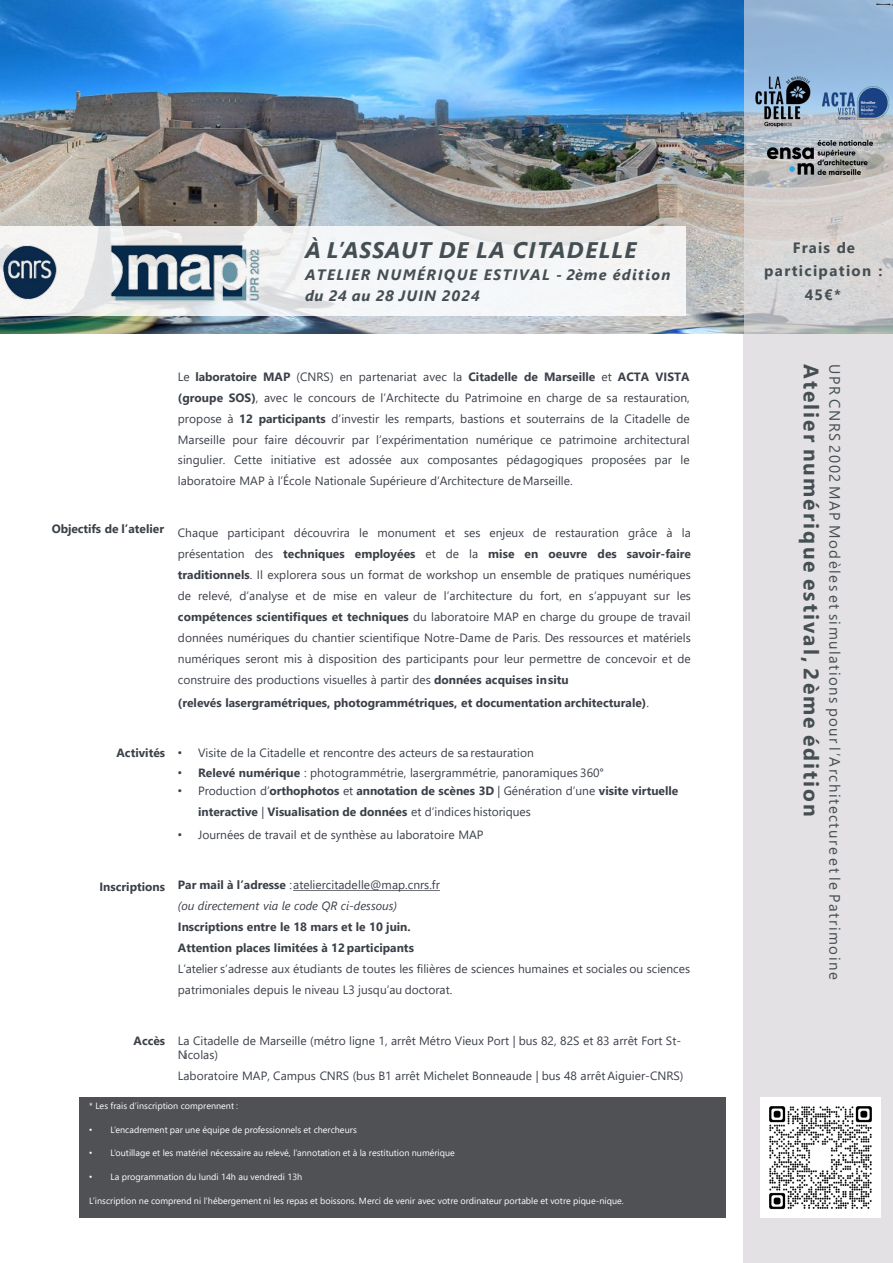
<style>
.page{position:relative;width:893px;height:1263px;background:#fff}
.page>*{position:absolute;margin:0;border:0;box-sizing:border-box;transform-origin:0 0}
.t1{font:italic 700 22.5px "Segoe UI";letter-spacing:.06em;color:#454e52}
.t2{font:700 21px "Segoe UI";letter-spacing:.1em;color:#454e52}
.t3{font:18px "Tempus Sans ITC";color:#231f20}
.t4{font:15px "Segoe UI";letter-spacing:.1em;color:#454e52}
.t5{font:italic 700 15px/20.7px "Segoe UI";letter-spacing:.09em;color:#454e52}
.t6{font:700 15px/23.4px "Segoe UI";letter-spacing:.085em;color:#454e52;text-align:center}
.t7{font:12px/21px "Segoe UI";color:#3b4048;text-align:justify}
.t8{font:700 12px/21px "Segoe UI";color:#3b4048}
.t9{font:italic 12px "Segoe UI";color:#3b4048}
.t10{font:9px "Segoe UI";color:#fff}
.s1{font-weight:700}
.s2{font-weight:400}
.s3{font-family:"Arial"}
.s4{font-family:"Arial";font-weight:400}
</style>
<div class="page">
<img style="left:0;top:0;width:744px;height:334px">
<div style="left:79px;top:1097px;width:646px;height:121px;background:#4f5155"></div>
<div style="left:743px;top:335px;width:150px;height:928px;background:#e3e1e4"></div>
<div style="left:744px;top:0;width:149px;height:344px;background:#e3e1e4;opacity:.62"></div>
<svg style="left:293px;top:890px;width:147px;height:1px"></svg>
<div style="left:0;top:227px;width:685px;height:89px;background:#fff;opacity:.84"></div>
<img style="left:754px;top:76px;width:57px;height:51px">
<img style="left:821px;top:85px;width:68px;height:35px">
<img style="left:767px;top:140px;width:105px;height:34px">
<img style="left:2px;top:230px;width:276px;height:83px">
<img style="left:760px;top:1097px;width:120px;height:120px">
<p class="t3" style="left:899px;top:2px;width:6px;rotate:90deg">j</p>
<p class="t1" style="left:305px;top:229px;width:333px">À L’ASSAUT DE LA CITADELLE</p>
<p class="t5" style="left:305px;top:262px;width:367px">ATELIER NUMÉRIQUE ESTIVAL - 2ème édition du 24 au 28 JUIN 2024</p>
<p class="t8" style="left:52px;top:517px;width:114px">Objectifs de l’atelier</p>
<p class="t8" style="left:116px;top:741px;width:50px">Activités</p>
<p class="t8" style="left:99px;top:875px;width:67px">Inscriptions</p>
<p class="t8" style="left:134px;top:1029px;width:33px">Accès</p>
<p class="t7" style="left:178px;top:365px;width:513px">Le <span class="s1">laboratoire MAP</span> (CNRS) en partenariat avec la <span class="s1">Citadelle de Marseille</span> et <span class="s1">ACTA VISTA (groupe SOS)</span>, avec le concours de l’Architecte du Patrimoine en charge de sa restauration, propose à <span class="s1">12 participants</span> d’investir les remparts, bastions et souterrains de la Citadelle de Marseille pour faire découvrir par l’expérimentation numérique ce patrimoine architectural singulier. Cette initiative est adossée aux composantes pédagogiques proposées par le laboratoire MAP à l’École Nationale Supérieure d’Architecture de Marseille.</p>
<p class="t7" style="left:178px;top:521px;width:514px">Chaque participant découvrira le monument et ses enjeux de restauration grâce à la présentation des <span class="s1">techniques employées</span> et de la <span class="s1">mise en oeuvre des savoir-faire traditionnels</span>. Il explorera sous un format de workshop un ensemble de pratiques numériques de relevé, d’analyse et de mise en valeur de l’architecture du fort, en s’appuyant sur les <span class="s1">compétences scientifiques et techniques</span> du laboratoire MAP en charge du groupe de travail données numériques du chantier scientifique Notre-Dame de Paris. Des ressources et matériels numériques seront mis à disposition des participants pour leur permettre de concevoir et de construire des productions visuelles à partir des <span class="s1">données acquises insitu</span></p>
<p class="t8" style="left:178px;top:691px;width:472px">(relevés lasergramétriques, photogrammétriques, et documentation architecturale)<span class="s2">.</span></p>
<p class="t7" style="left:178px;top:741px;width:357px"><span class="s3">•</span> Visite de la Citadelle et rencontre des acteurs de sa restauration</p>
<p class="t7" style="left:178px;top:761px;width:428px"><span class="s3">•</span> <span class="s1">Relevé numérique</span> : photogrammétrie, lasergrammétrie, panoramiques 360°</p>
<p class="t8" style="left:198px;top:780px;width:481px;text-indent:-20px"><span class="s4">•</span> <span class="s2">Production d’</span>orthophotos <span class="s2">et</span> annotation de scènes 3D <span class="s2">| Génération d’une</span> visite virtuelle interactive <span class="s2">|</span> Visualisation de données <span class="s2">et d’indices historiques</span></p>
<p class="t7" style="left:178px;top:823px;width:307px"><span class="s3">•</span> Journées de travail et de synthèse au laboratoire MAP</p>
<p class="t7" style="left:178px;top:873px;width:263px"><span class="s1">Par mail à l’adresse</span> :ateliercitadelle@map.cnrs.fr</p>
<p class="t9" style="left:178px;top:894px;width:221px">(ou directement via le code QR ci-dessous)</p>
<p class="t8" style="left:178px;top:915px;width:234px">Inscriptions entre le 18 mars et le 10 juin.</p>
<p class="t8" style="left:178px;top:936px;width:237px">Attention places limitées à 12 participants</p>
<p class="t7" style="left:178px;top:957px;width:514px">L’atelier s’adresse aux étudiants de toutes les filières de sciences humaines et sociales ou sciences patrimoniales depuis le niveau L3 jusqu’au doctorat.</p>
<p class="t7" style="left:178px;top:1032px;width:505px;line-height:14.4px">La Citadelle de Marseille (métro ligne 1, arrêt Métro Vieux Port | bus 82, 82S et 83 arrêt Fort St-<br>Nicolas)</p>
<p class="t7" style="left:178px;top:1064px;width:507px">Laboratoire MAP, Campus CNRS (bus B1 arrêt Michelet Bonneaude | bus 48 arrêt Aiguier-CNRS)</p>
<p class="t10" style="left:89px;top:1098px;width:150px">* Les frais d’inscription comprennent :</p>
<p class="t10" style="left:89px;top:1121px;width:269px"><span class="s3">•</span> L’encadrement par une équipe de professionnels et chercheurs</p>
<p class="t10" style="left:89px;top:1145px;width:367px"><span class="s3">•</span> L’outillage et les matériel nécessaire au relevé, l’annotation et à la restitution numérique</p>
<p class="t10" style="left:89px;top:1168px;width:214px"><span class="s3">•</span> La programmation du lundi 14h au vendredi 13h</p>
<p class="t10" style="left:89px;top:1192px;width:536px">L’inscription ne comprend ni l’hébergement ni les repas et boissons. Merci de venir avec votre ordinateur portable et votre pique-nique.</p>
<p class="t6" style="left:764px;top:235px;width:120px">Frais de participation :<br>45€*</p>
<p class="t2" style="left:831px;top:364px;width:454px;rotate:90deg">Atelier numérique estival, 2ème édition</p>
<p class="t4" style="left:849px;top:364px;width:617px;rotate:90deg">UPR CNRS 2002 MAP Modèles et simulations pour l’Architecture et le Patrimoine</p>
</div>
